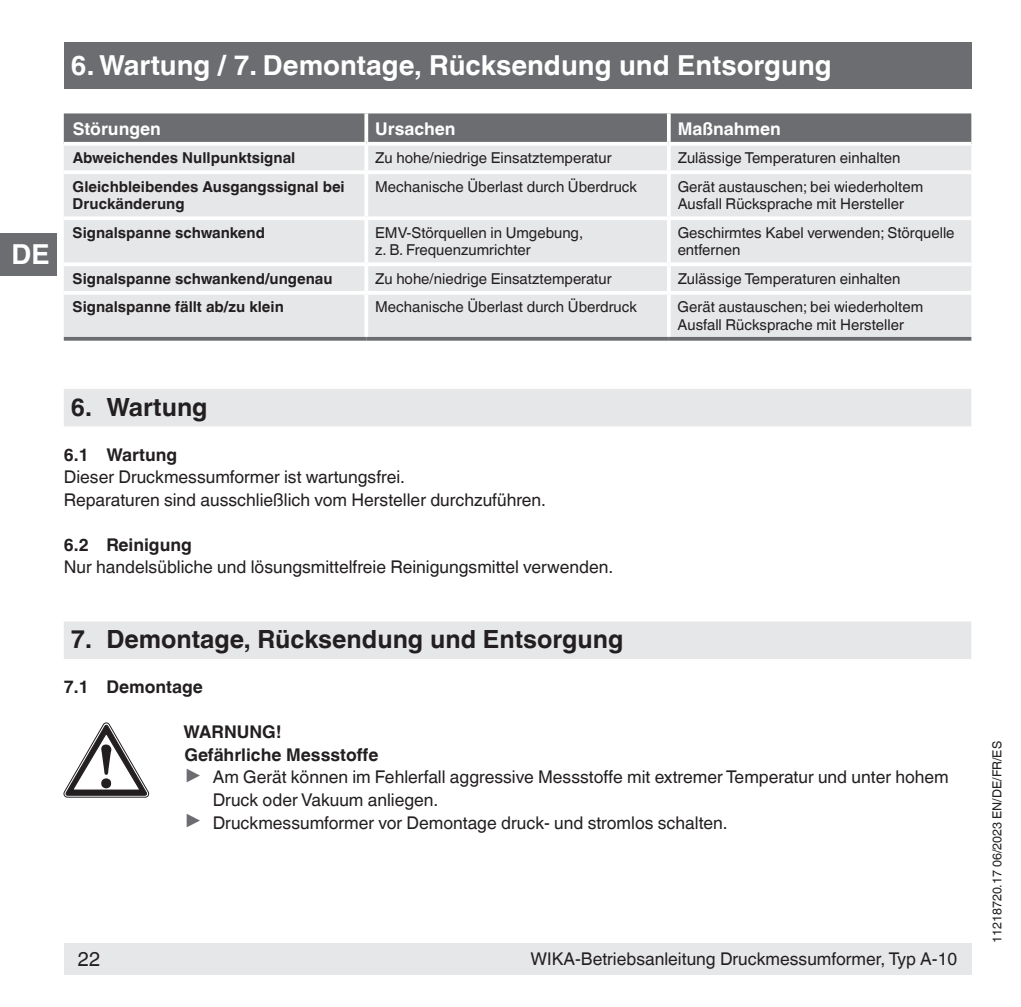
<style>
.page{position:relative;width:1021px;height:1007px;background:#fff}
.page>*{position:absolute;margin:0;border:0;box-sizing:border-box;transform-origin:0 0}
.t1{font:700 27.5px "Helvetica World";color:#fff}
.t2{font:700 25px "Helvetica World";color:#231f20}
.t3{font:20px "Helvetica World";color:#231f20}
.t4{font:17.5px/22.5px "Helvetica World";color:#231f20}
.t5{font:700 17.5px "Helvetica World";color:#231f20}
.t6{font:700 17.5px "Helvetica World";color:#fff}
.t7{font:15px/17.5px "Helvetica World";color:#231f20}
.t8{font:700 15px/17.5px "Helvetica World";color:#231f20}
.t9{font:12.5px "Helvetica World";color:#231f20}
.s1{font-size:22.25px;color:#6c6d70}
</style>
<div class="page">
<div style="left:64px;top:943px;width:907px;height:31px;background:#e6e7e9"></div>
<div style="left:64px;top:43px;width:907px;height:46px;background:#6c6d70"></div>
<div style="left:0;top:233px;width:57px;height:42px;background:#6c6d70"></div>
<div style="left:64px;top:389px;width:907px;height:37px;background:#e6e7e9"></div>
<div style="left:64px;top:621px;width:907px;height:38px;background:#e6e7e9"></div>
<svg style="left:64px;top:113px;width:907px;height:29px;background:#6f7073"></svg>
<div style="left:64px;top:146px;width:907px;height:191px;background:#e6e7e9"></div>
<svg style="left:364px;top:113px;width:4px;height:29px"></svg>
<hr style="left:667px;top:113px;width:3px;height:29px;background:#fff">
<hr style="left:364px;top:146px;width:4px;height:24px;background:#fff">
<hr style="left:667px;top:146px;width:3px;height:24px;background:#fff">
<hr style="left:64px;top:170px;width:302px;height:4px;background:#fff">
<hr style="left:366px;top:170px;width:303px;height:4px;background:#fff">
<hr style="left:364px;top:174px;width:4px;height:42px;background:#fff">
<hr style="left:669px;top:170px;width:302px;height:4px;background:#fff">
<hr style="left:667px;top:174px;width:3px;height:42px;background:#fff">
<hr style="left:64px;top:216px;width:302px;height:4px;background:#fff">
<hr style="left:366px;top:216px;width:303px;height:4px;background:#fff">
<hr style="left:364px;top:220px;width:4px;height:42px;background:#fff">
<hr style="left:669px;top:216px;width:302px;height:4px;background:#fff">
<hr style="left:667px;top:220px;width:3px;height:42px;background:#fff">
<hr style="left:64px;top:262px;width:302px;height:4px;background:#fff">
<hr style="left:366px;top:262px;width:303px;height:4px;background:#fff">
<hr style="left:364px;top:266px;width:4px;height:25px;background:#fff">
<hr style="left:669px;top:262px;width:302px;height:4px;background:#fff">
<hr style="left:667px;top:266px;width:3px;height:25px;background:#fff">
<hr style="left:64px;top:291px;width:302px;height:3px;background:#fff">
<hr style="left:366px;top:291px;width:303px;height:3px;background:#fff">
<hr style="left:364px;top:294px;width:4px;height:43px;background:#fff">
<hr style="left:669px;top:291px;width:302px;height:3px;background:#fff">
<hr style="left:667px;top:294px;width:3px;height:43px;background:#fff">
<hr style="left:64px;top:337px;width:302px;height:3px;background:#6c6d70">
<hr style="left:366px;top:337px;width:303px;height:3px;background:#6c6d70">
<hr style="left:669px;top:337px;width:302px;height:3px;background:#6c6d70">
<svg style="left:64px;top:722px;width:85px;height:75px"></svg>
<h1 class="t1" style="left:11px;top:238px;width:40px">DE</h1>
<h1 class="t1" style="left:71px;top:50px;width:762px">6. Wartung / 7. Demontage, Rücksendung und Entsorgung</h1>
<p class="t6" style="left:73px;top:119px;width:90px">Störungen</p>
<p class="t6" style="left:375px;top:119px;width:82px">Ursachen</p>
<p class="t6" style="left:677px;top:119px;width:105px">Maßnahmen</p>
<p class="t8" style="left:73px;top:149px;width:224px">Abweichendes Nullpunktsignal</p>
<p class="t7" style="left:375px;top:149px;width:238px">Zu hohe/niedrige Einsatztemperatur</p>
<p class="t7" style="left:677px;top:149px;width:224px">Zulässige Temperaturen einhalten</p>
<p class="t8" style="left:73px;top:178px;width:273px">Gleichbleibendes Ausgangssignal bei<br>Druckänderung</p>
<p class="t7" style="left:375px;top:178px;width:263px">Mechanische Überlast durch Überdruck</p>
<p class="t7" style="left:677px;top:178px;width:247px">Gerät austauschen; bei wiederholtem<br>Ausfall Rücksprache mit Hersteller</p>
<p class="t8" style="left:73px;top:224px;width:194px">Signalspanne schwankend</p>
<p class="t7" style="left:375px;top:224px;width:209px">EMV-Störquellen in Umgebung, z. B. Frequenzumrichter</p>
<p class="t7" style="left:677px;top:224px;width:278px">Geschirmtes Kabel verwenden; Störquelle entfernen</p>
<p class="t8" style="left:73px;top:270px;width:261px">Signalspanne schwankend/ungenau</p>
<p class="t7" style="left:375px;top:270px;width:238px">Zu hohe/niedrige Einsatztemperatur</p>
<p class="t7" style="left:677px;top:270px;width:224px">Zulässige Temperaturen einhalten</p>
<p class="t8" style="left:73px;top:298px;width:213px">Signalspanne fällt ab/zu klein</p>
<p class="t7" style="left:375px;top:298px;width:263px">Mechanische Überlast durch Überdruck</p>
<p class="t7" style="left:677px;top:298px;width:247px">Gerät austauschen; bei wiederholtem<br>Ausfall Rücksprache mit Hersteller</p>
<h2 class="t2" style="left:71px;top:392px;width:138px">6. Wartung</h2>
<p class="t5" style="left:64px;top:444px;width:115px">6.1 Wartung</p>
<p class="t4" style="left:64px;top:466px;width:484px">Dieser Druckmessumformer ist wartungsfrei.<br>Reparaturen sind ausschließlich vom Hersteller durchzuführen.</p>
<p class="t5" style="left:64px;top:534px;width:130px">6.2 Reinigung</p>
<p class="t4" style="left:64px;top:556px;width:551px">Nur handelsübliche und lösungsmittelfreie Reinigungsmittel verwenden.</p>
<h2 class="t2" style="left:71px;top:625px;width:554px">7. Demontage, Rücksendung und Entsorgung</h2>
<p class="t5" style="left:64px;top:677px;width:140px">7.1 Demontage</p>
<p class="t5" style="left:184px;top:722px;width:100px">WARNUNG!</p>
<p class="t5" style="left:184px;top:744px;width:195px">Gefährliche Messstoffe</p>
<p class="t4" style="left:184px;top:766px;width:765px"><span class="s1">▶</span> Am Gerät können im Fehlerfall aggressive Messstoffe mit extremer Temperatur und unter hohem</p>
<p class="t4" style="left:213px;top:788px;width:227px">Druck oder Vakuum anliegen.</p>
<p class="t4" style="left:184px;top:811px;width:545px"><span class="s1">▶</span> Druckmessumformer vor Demontage druck- und stromlos schalten.</p>
<h3 class="t3" style="left:78px;top:947px;width:24px">22</h3>
<p class="t4" style="left:530px;top:947px;width:428px">WIKA-Betriebsanleitung Druckmessumformer, Typ A-10</p>
<p class="t9" style="left:989px;top:943px;width:203px;rotate:-90deg">11218720.17 06/2023 EN/DE/FR/ES</p>
</div>
